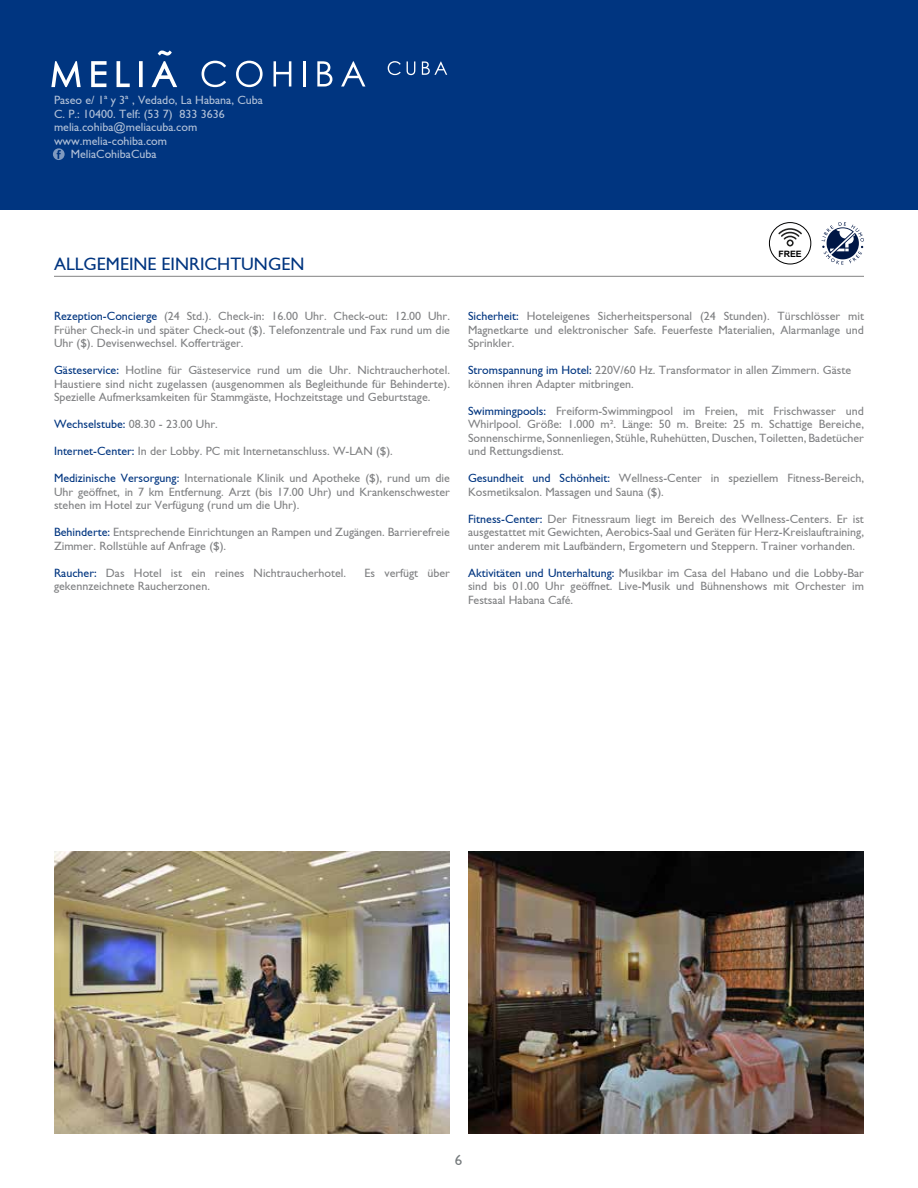
<style>
.page{position:relative;width:918px;height:1188px;background:#fff}
.page>*{position:absolute;margin:0;border:0;box-sizing:border-box;transform-origin:0 0}
.t1{font:18px "Gill Sans";color:#003580}
.t2{font:15px "Gill Sans";color:#767b7d}
.t3{font:12px/13.5px "Gill Sans";color:#808183;text-align:justify}
.t4{font:12px "Gill Sans";color:#fff}
.t5{font:700 8.7px "Arial";color:#000}
.s1{color:#003580}
</style>
<div class="page">
<div style="left:0;top:0;width:918px;height:210px;background:#003580"></div>
<svg style="left:202px;top:61px;width:24px;height:26px"></svg>
<svg style="left:236px;top:61px;width:27px;height:26px"></svg>
<svg style="left:274px;top:61px;width:17px;height:26px"></svg>
<hr style="left:303px;top:61px;width:3px;height:26px;background:#fff">
<svg style="left:317px;top:61px;width:15px;height:26px"></svg>
<svg style="left:341px;top:61px;width:24px;height:26px"></svg>
<svg style="left:51px;top:50px;width:126px;height:37px"></svg>
<svg style="left:388px;top:61px;width:13px;height:14px"></svg>
<svg style="left:407px;top:61px;width:8px;height:14px"></svg>
<svg style="left:422px;top:61px;width:25px;height:14px"></svg>
<svg style="left:53px;top:148px;width:12px;height:12px"></svg>
<hr style="left:54px;top:276px;width:810px;height:1px;background:#000">
<img style="left:54px;top:851px;width:396px;height:283px">
<img style="left:468px;top:851px;width:396px;height:283px">
<svg style="left:821px;top:222px;width:43px;height:43px"></svg>
<svg style="left:778px;top:228px;width:24px;height:18px"></svg>
<div style="left:769px;top:222px;width:42px;height:42px;border:1px solid #000;border-radius:50%"></div>
<p class="t4" style="left:54px;top:93px;width:210px">Paseo e/ 1ª y 3ª , Vedado, La Habana, Cuba</p>
<p class="t4" style="left:54px;top:107px;width:172px">C. P.: 10400. Telf: (53 7) 833 3636</p>
<p class="t4" style="left:54px;top:120px;width:145px">melia.cohiba@meliacuba.com</p>
<p class="t4" style="left:54px;top:134px;width:115px">www.melia-cohiba.com</p>
<p class="t4" style="left:71px;top:147px;width:87px">MeliaCohibaCuba</p>
<h1 class="t1" style="left:54px;top:254px;width:252px">ALLGEMEINE EINRICHTUNGEN</h1>
<p class="t3" style="left:54px;top:309px;width:398px"><span class="s1">Rezeption-Concierge</span> (24 Std.). Check-in: 16.00 Uhr. Check-out: 12.00 Uhr.<br>Früher Check-in und später Check-out ($). Telefonzentrale und Fax rund um die Uhr ($). Devisenwechsel. Kofferträger.</p>
<p class="t3" style="left:54px;top:363px;width:398px"><span class="s1">Gästeservice:</span> Hotline für Gästeservice rund um die Uhr. Nichtraucherhotel.<br>Haustiere sind nicht zugelassen (ausgenommen als Begleithunde für Behinderte).<br>Spezielle Aufmerksamkeiten für Stammgäste, Hochzeitstage und Geburtstage.</p>
<p class="t3" style="left:54px;top:417px;width:165px"><span class="s1">Wechselstube:</span> 08.30 - 23.00 Uhr.</p>
<p class="t3" style="left:54px;top:444px;width:340px"><span class="s1">Internet-Center:</span> In der Lobby. PC mit Internetanschluss. W-LAN ($).</p>
<p class="t3" style="left:54px;top:471px;width:398px"><span class="s1">Medizinische Versorgung:</span> Internationale Klinik und Apotheke ($), rund um die Uhr geöffnet, in 7 km Entfernung. Arzt (bis 17.00 Uhr) und Krankenschwester stehen im Hotel zur Verfügung (rund um die Uhr).</p>
<p class="t3" style="left:54px;top:525px;width:397px"><span class="s1">Behinderte:</span> Entsprechende Einrichtungen an Rampen und Zugängen. Barrierefreie<br>Zimmer. Rollstühle auf Anfrage ($).</p>
<p class="t3" style="left:54px;top:566px;width:294px"><span class="s1">Raucher:</span> Das Hotel ist ein reines Nichtraucherhotel.</p>
<p class="t3" style="left:365px;top:566px;width:87px">Es verfügt über</p>
<p class="t3" style="left:54px;top:579px;width:157px">gekennzeichnete Raucherzonen.</p>
<p class="t5" style="left:778px;top:248px;width:25px">FREE</p>
<p class="t3" style="left:468px;top:309px;width:398px"><span class="s1">Sicherheit:</span> Hoteleigenes Sicherheitspersonal (24 Stunden). Türschlösser mit Magnetkarte und elektronischer Safe. Feuerfeste Materialien, Alarmanlage und Sprinkler.</p>
<p class="t3" style="left:468px;top:363px;width:385px"><span class="s1">Stromspannung im Hotel:</span> 220V/60 Hz. Transformator in allen Zimmern. Gäste können ihren Adapter mitbringen.</p>
<p class="t3" style="left:468px;top:404px;width:398px"><span class="s1">Swimmingpools:</span> Freiform-Swimmingpool im Freien, mit Frischwasser und Whirlpool. Größe: 1.000 m². Länge: 50 m. Breite: 25 m. Schattige Bereiche, Sonnenschirme, Sonnenliegen, Stühle, Ruhehütten, Duschen, Toiletten, Badetücher und Rettungsdienst.</p>
<p class="t3" style="left:468px;top:471px;width:398px"><span class="s1">Gesundheit und Schönheit:</span> Wellness-Center in speziellem Fitness-Bereich,<br>Kosmetiksalon. Massagen und Sauna ($).</p>
<p class="t3" style="left:468px;top:512px;width:398px"><span class="s1">Fitness-Center:</span> Der Fitnessraum liegt im Bereich des Wellness-Centers. Er ist ausgestattet mit Gewichten, Aerobics-Saal und Geräten für Herz-Kreislauftraining, unter anderem mit Laufbändern, Ergometern und Steppern. Trainer vorhanden.</p>
<p class="t3" style="left:468px;top:566px;width:398px"><span class="s1">Aktivitäten und Unterhaltung:</span> Musikbar im Casa del Habano und die Lobby-Bar sind bis 01.00 Uhr geöffnet. Live-Musik und Bühnenshows mit Orchester im Festsaal Habana Café.</p>
<p class="t2" style="left:455px;top:1151px;width:9px">6</p>
</div>
